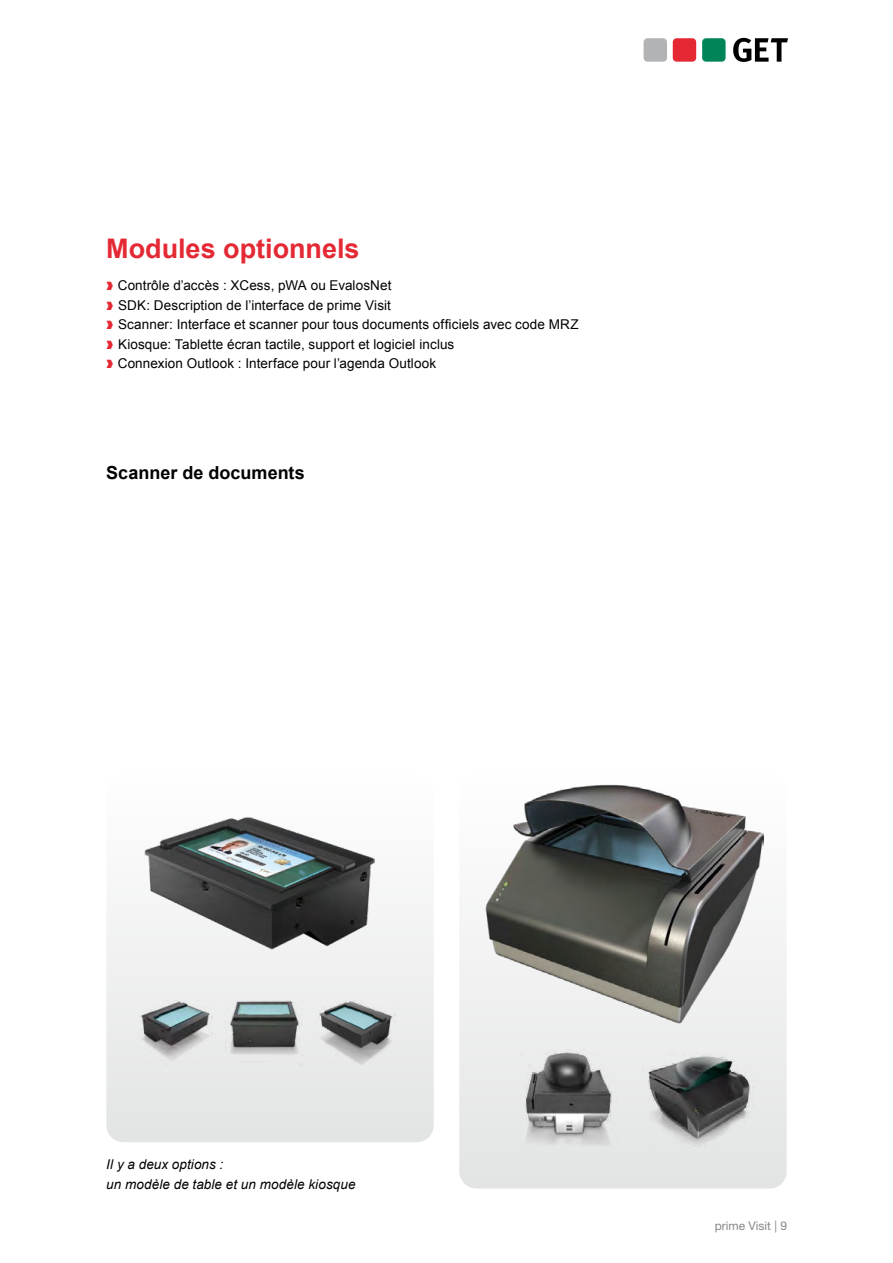
<style>
.page{position:relative;width:893px;height:1263px;background:#fff}
.page>*{position:absolute;margin:0;border:0;box-sizing:border-box;transform-origin:0 0}
.t1{font:700 27px "Arial";color:#e42934}
.t2{font:700 18px "Arial";color:#000}
.t3{font:13.5px/19.5px "Arial";letter-spacing:.01em;color:#000}
.t4{font:italic 13.5px/19.5px "Arial";letter-spacing:.005em;color:#000}
.t5{font:12px "Helvetica Neue LT Std";color:#87888a}
.s1{color:#e42934}
</style>
<div class="page">
<div style="left:106px;top:774px;width:328px;height:368px;background:linear-gradient(to bottom,#fefefe,#e3e4e4);border-radius:17px"></div>
<img style="left:145px;top:817px;width:229px;height:133px">
<img style="left:138px;top:1000px;width:75px;height:66px">
<img style="left:226px;top:1000px;width:76px;height:65px">
<img style="left:315px;top:1000px;width:80px;height:67px">
<div style="left:459px;top:772px;width:328px;height:416px;background:linear-gradient(to bottom,#fefefe,#e3e4e4);border-radius:17px"></div>
<img style="left:485px;top:784px;width:278px;height:240px">
<img style="left:643px;top:1053px;width:112px;height:95px">
<img style="left:520px;top:1050px;width:97px;height:98px">
<svg style="left:733px;top:38px;width:55px;height:24px"></svg>
<div style="left:702px;top:38px;width:24px;height:24px;background:#008458;border-radius:4px"></div>
<div style="left:673px;top:38px;width:23px;height:24px;background:#e42934;border-radius:4px"></div>
<div style="left:644px;top:38px;width:23px;height:24px;background:#b1b3b4;border-radius:4px"></div>
<h1 class="t1" style="left:106px;top:230px;width:255px">Modules optionnels</h1>
<p class="t3" style="left:106px;top:276px;width:474px"><span class="s1">❱</span> Contrôle d’accès : XCess, pWA ou EvalosNet<br><span class="s1">❱</span> SDK: Description de l’interface de prime Visit<br><span class="s1">❱</span> Scanner: Interface et scanner pour tous documents officiels avec code MRZ <span class="s1">❱</span> Kiosque: Tablette écran tactile, support et logiciel inclus<br><span class="s1">❱</span> Connexion Outlook : Interface pour l’agenda Outlook</p>
<h2 class="t2" style="left:106px;top:460px;width:200px">Scanner de documents</h2>
<p class="t4" style="left:106px;top:1155px;width:251px">Il y a deux options :<br>un modèle de table et un modèle kiosque</p>
<p class="t5" style="left:715px;top:1218px;width:74px">prime Visit | 9</p>
</div>
